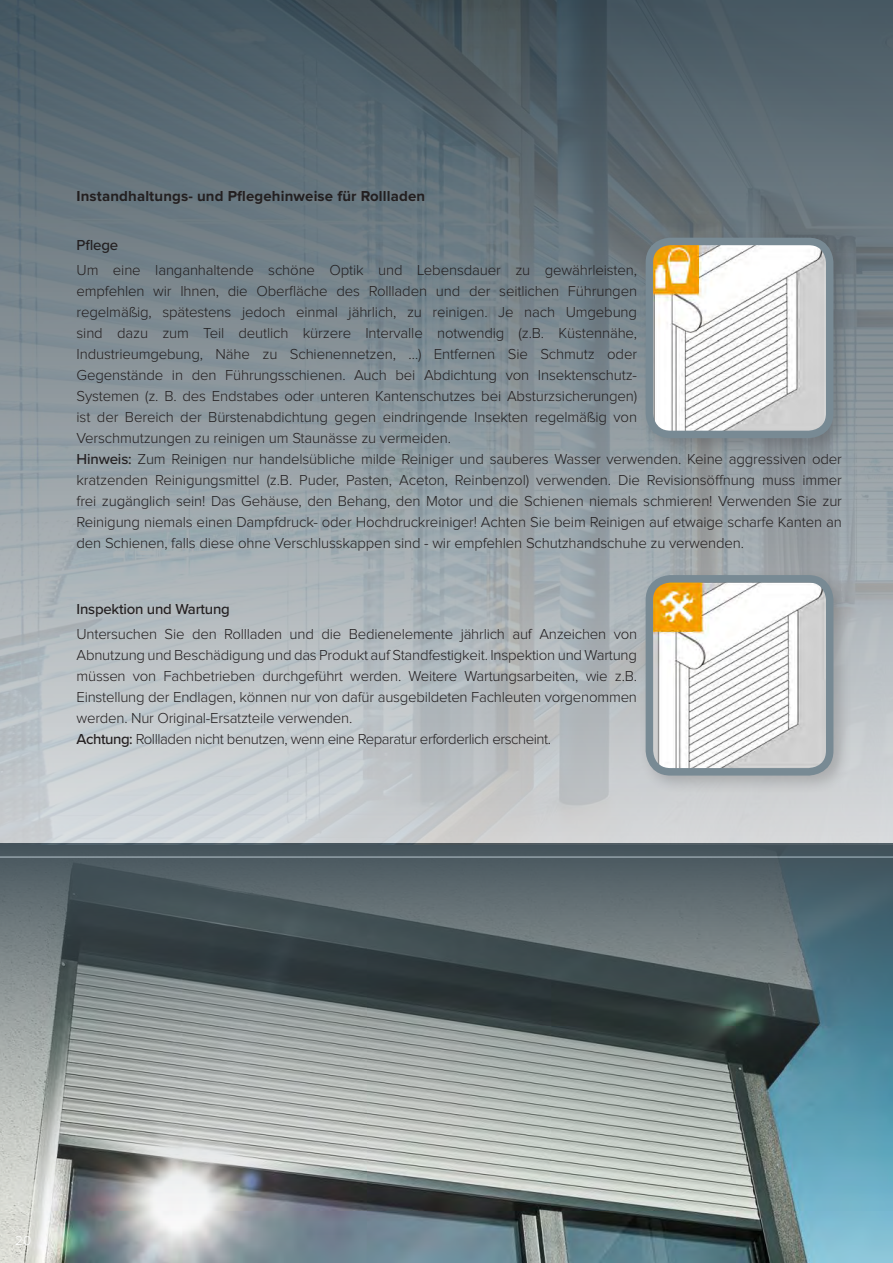
<style>
.page{position:relative;width:893px;height:1263px;background:#fff}
.page>*{position:absolute;margin:0;border:0;box-sizing:border-box;transform-origin:0 0}
.t1{font:300 15px/21px "Proxima Nova";letter-spacing:-.015em;color:#231f20;text-align:justify}
.t2{font:700 15px "Proxima Nova";letter-spacing:.01em;color:#231f20}
.t3{font:500 15px "Proxima Nova";letter-spacing:-.015em;color:#231f20}
.t4{font:300 13.5px "Proxima Nova";color:#fff}
.s1{font-weight:500}
</style>
<div class="page">
<img style="left:0;top:0;width:893px;height:1263px">
<div style="left:639px;top:231px;width:213px;height:226px;background:#231f20;opacity:.2"></div>
<img style="left:649px;top:241px;width:181px;height:193px">
<div style="left:646px;top:238px;width:187px;height:200px;border:8px solid #788a94;border-radius:21px"></div>
<div style="left:639px;top:568px;width:213px;height:226px;background:#231f20;opacity:.2"></div>
<img style="left:649px;top:579px;width:181px;height:193px">
<div style="left:646px;top:575px;width:187px;height:200px;border:8px solid #788a94;border-radius:21px"></div>
<p class="t2" style="left:77px;top:189px;width:350px">Instandhaltungs- und Pflegehinweise für Rollladen</p>
<p class="t3" style="left:77px;top:233px;width:43px">Pflege</p>
<p class="t1" style="left:77px;top:260px;width:562px">Um eine langanhaltende schöne Optik und Lebensdauer zu gewährleisten, empfehlen wir Ihnen, die Oberfläche des Rollladen und der seitlichen Führungen regelmäßig, spätestens jedoch einmal jährlich, zu reinigen. Je nach Umgebung sind dazu zum Teil deutlich kürzere Intervalle notwendig (z.B. Küstennähe, Industrieumgebung, Nähe zu Schienennetzen, …) Entfernen Sie Schmutz oder Gegenstände in den Führungsschienen. Auch bei Abdichtung von Insektenschutz-Systemen (z. B. des Endstabes oder unteren Kantenschutzes bei Absturzsicherungen) ist der Bereich der Bürstenabdichtung gegen eindringende Insekten regelmäßig von Verschmutzungen zu reinigen um Staunässe zu vermeiden.</p>
<p class="t1" style="left:77px;top:449px;width:767px"><span class="s1">Hinweis:</span> Zum Reinigen nur handelsübliche milde Reiniger und sauberes Wasser verwenden. Keine aggressiven oder kratzenden Reinigungsmittel (z.B. Puder, Pasten, Aceton, Reinbenzol) verwenden. Die Revisionsöffnung muss immer frei zugänglich sein! Das Gehäuse, den Behang, den Motor und die Schienen niemals schmieren! Verwenden Sie zur Reinigung niemals einen Dampfdruck- oder Hochdruckreiniger! Achten Sie beim Reinigen auf etwaige scharfe Kanten an den Schienen, falls diese ohne Verschlusskappen sind - wir empfehlen Schutzhandschuhe zu verwenden.</p>
<p class="t3" style="left:77px;top:598px;width:155px">Inspektion und Wartung</p>
<p class="t1" style="left:77px;top:624px;width:562px">Untersuchen Sie den Rollladen und die Bedienelemente jährlich auf Anzeichen von Abnutzung und Beschädigung und das Produkt auf Standfestigkeit. Inspektion und Wartung müssen von Fachbetrieben durchgeführt werden. Weitere Wartungsarbeiten, wie z.B.<br>Einstellung der Endlagen, können nur von dafür ausgebildeten Fachleuten vorgenommen werden. Nur Original-Ersatzteile verwenden.</p>
<p class="t1" style="left:77px;top:729px;width:476px"><span class="s1">Achtung:</span> Rollladen nicht benutzen, wenn eine Reparatur erforderlich erscheint.</p>
<p class="t4" style="left:15px;top:1234px;width:18px">20</p>
</div>
